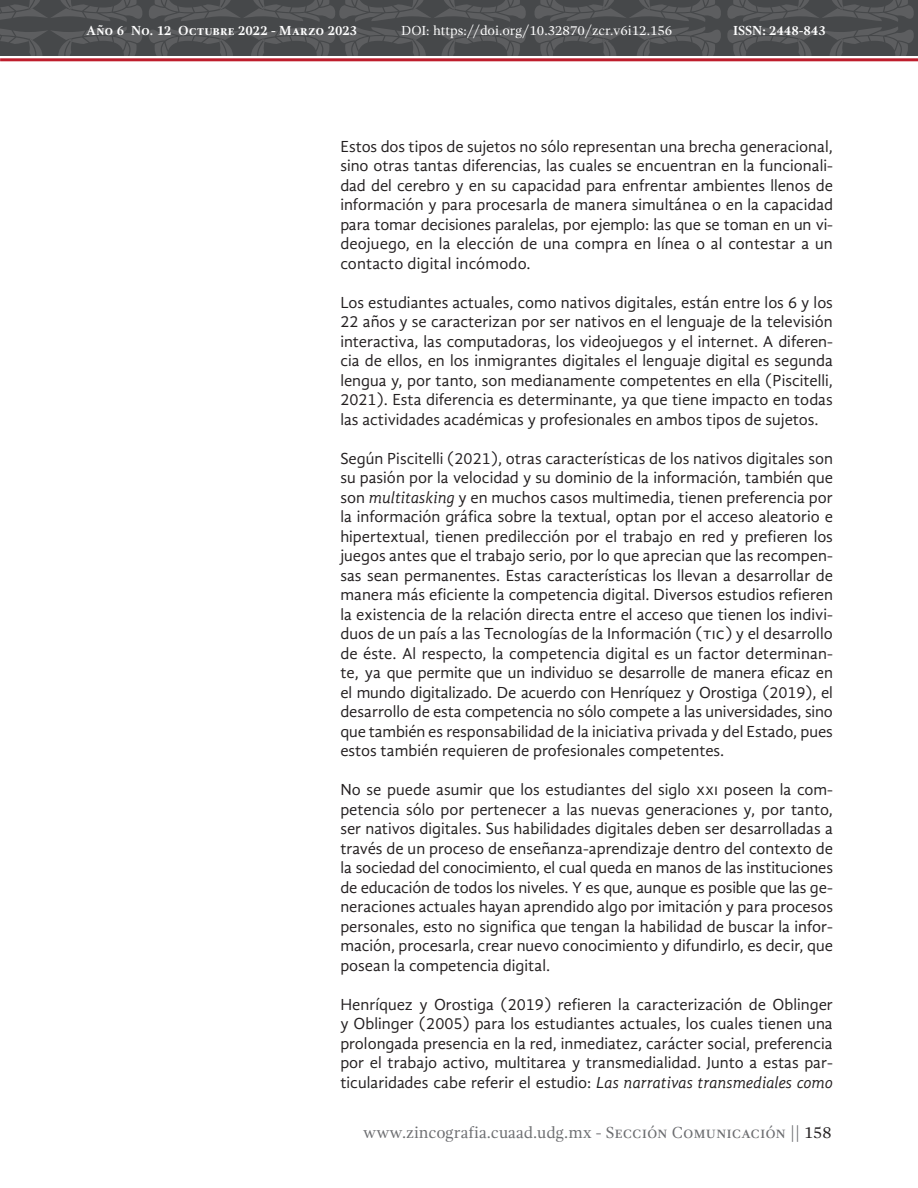
<style>
.page{position:relative;width:918px;height:1188px;background:#fff}
.page>*{position:absolute;margin:0;border:0;box-sizing:border-box;transform-origin:0 0}
.t1{font:16.5px/19.5px "Gandhi Sans";color:#231f20;text-align:justify}
.t2{font:16.5px "Gandhi Serif";color:#6c6d70}
.t3{font:700 13.5px "Gandhi Serif";color:#fff}
.t4{font:13.5px "Gandhi Serif";color:#fff}
.s1{font-style:italic}
.s2{color:#231f20}
</style>
<div class="page">
<hr style="left:0;top:58px;width:918px;height:3px;background:#be1d2c">
<svg style="left:0;top:0;width:527px;height:56px;background:#4e5052"></svg>
<svg style="left:533px;top:0;width:382px;height:56px;background:#4e5052"></svg>
<p class="t3" style="left:86px;top:23px;width:273px">Año 6 No. 12 Octubre 2022 - Marzo 2023</p>
<p class="t4" style="left:401px;top:23px;width:273px">DOI: https://doi.org/10.32870/zcr.v6i12.156</p>
<p class="t3" style="left:733px;top:23px;width:94px">ISSN: 2448-843</p>
<p class="t1" style="left:340px;top:136px;width:494px">Estos dos tipos de sujetos no sólo representan una brecha generacional, sino otras tantas diferencias, las cuales se encuentran en la funcionali&shy;dad del cerebro y en su capacidad para enfrentar ambientes llenos de información y para procesarla de manera simultánea o en la capacidad para tomar decisiones paralelas, por ejemplo: las que se toman en un vi&shy;deojuego, en la elección de una compra en línea o al contestar a un contacto digital incómodo.</p>
<p class="t1" style="left:340px;top:292px;width:494px">Los estudiantes actuales, como nativos digitales, están entre los 6 y los 22 años y se caracterizan por ser nativos en el lenguaje de la televisión interactiva, las computadoras, los videojuegos y el internet. A diferen&shy;cia de ellos, en los inmigrantes digitales el lenguaje digital es segunda lengua y, por tanto, son medianamente competentes en ella (Piscitelli, 2021). Esta diferencia es determinante, ya que tiene impacto en todas las actividades académicas y profesionales en ambos tipos de sujetos.</p>
<p class="t1" style="left:340px;top:448px;width:494px">Según Piscitelli (2021), otras características de los nativos digitales son su pasión por la velocidad y su dominio de la información, también que son <span class="s1">multitasking</span> y en muchos casos multimedia, tienen preferencia por la información gráfica sobre la textual, optan por el acceso aleatorio e hipertextual, tienen predilección por el trabajo en red y prefieren los juegos antes que el trabajo serio, por lo que aprecian que las recompen&shy;sas sean permanentes. Estas características los llevan a desarrollar de manera más eficiente la competencia digital. Diversos estudios refieren la existencia de la relación directa entre el acceso que tienen los indivi&shy;duos de un país a las Tecnologías de la Información (tic) y el desarrollo de éste. Al respecto, la competencia digital es un factor determinan&shy;te, ya que permite que un individuo se desarrolle de manera eficaz en el mundo digitalizado. De acuerdo con Henríquez y Orostiga (2019), el desarrollo de esta competencia no sólo compete a las universidades, sino que también es responsabilidad de la iniciativa privada y del Estado, pues estos también requieren de profesionales competentes.</p>
<p class="t1" style="left:340px;top:780px;width:494px">No se puede asumir que los estudiantes del siglo xxi poseen la com&shy;petencia sólo por pertenecer a las nuevas generaciones y, por tanto, ser nativos digitales. Sus habilidades digitales deben ser desarrolladas a través de un proceso de enseñanza-aprendizaje dentro del contexto de la sociedad del conocimiento, el cual queda en manos de las instituciones de educación de todos los niveles. Y es que, aunque es posible que las ge&shy;neraciones actuales hayan aprendido algo por imitación y para procesos personales, esto no significa que tengan la habilidad de buscar la infor&shy;mación, procesarla, crear nuevo conocimiento y difundirlo, es decir, que posean la competencia digital.</p>
<p class="t1" style="left:340px;top:994px;width:494px">Henríquez y Orostiga (2019) refieren la caracterización de Oblinger y Oblinger (2005) para los estudiantes actuales, los cuales tienen una prolongada presencia en la red, inmediatez, carácter social, preferencia por el trabajo activo, multitarea y transmedialidad. Junto a estas par&shy;ticularidades cabe referir el estudio: <span class="s1">Las narrativas transmediales como</span></p>
<p class="t2" style="left:363px;top:1124px;width:470px">www.zincografia.cuaad.udg.mx - Sección Comunicación || <span class="s2">158</span></p>
</div>
